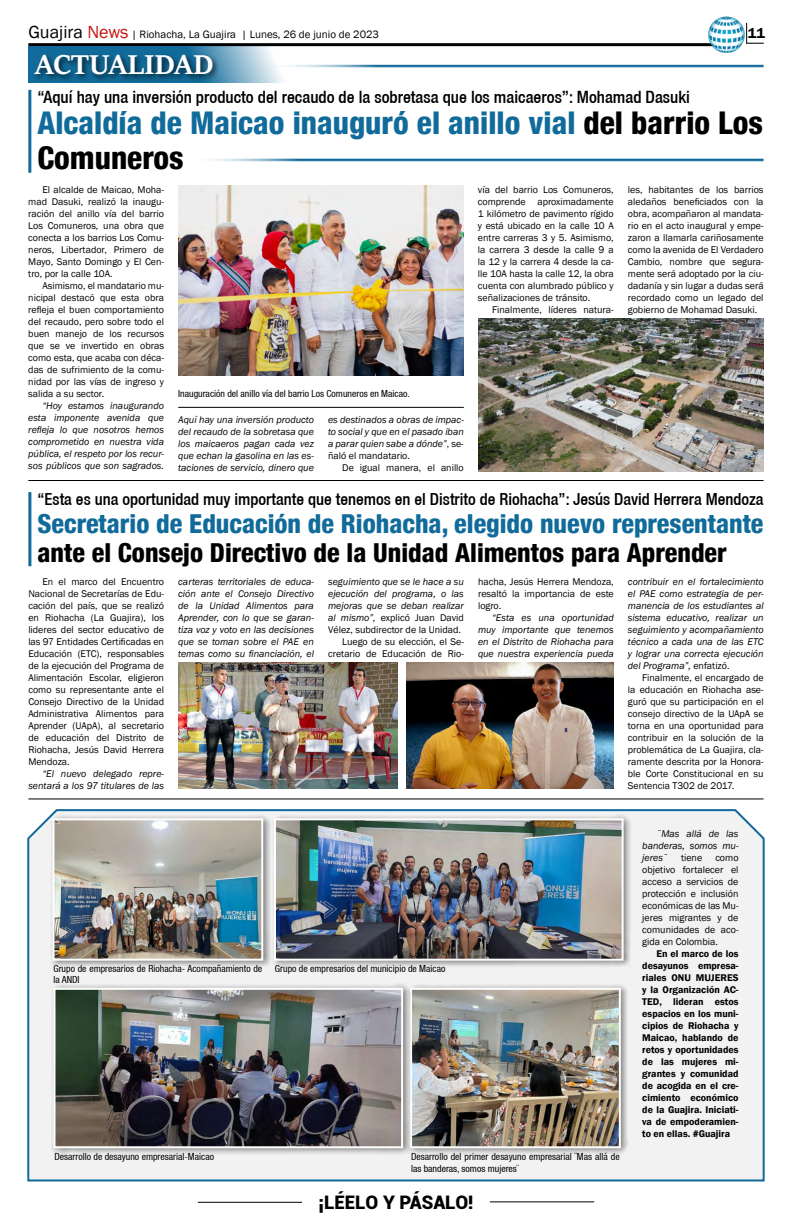
<style>
.page{position:relative;width:792px;height:1224px;background:#fff}
.page>*{position:absolute;margin:0;border:0;box-sizing:border-box;transform-origin:0 0}
.t1{font:800 condensed 31.3px/35.2px "Helvetica 87";color:#116b9a}
.t2{font:700 30px "Sitka Heading";color:#fff}
.t3{font:800 condensed 26.2px "Helvetica 87";color:#116b9a}
.t4{font:800 condensed 26.2px "Helvetica 87";color:#000}
.t5{font:900 18.7px "Roboto";color:#000}
.t6{font:500 condensed 17px "Helvetica 67";color:#000}
.t7{font:500 condensed 16.6px "Helvetica 67";color:#000}
.t8{font:600 14.7px "Franklin Gothic";color:#000}
.t9{font:11px "Franklin Gothic";color:#000}
.t10{font:10px/12px "Franklin Gothic";color:#000;text-align:justify}
.t11{font:italic 10px/12px "Franklin Gothic";color:#000;text-align:justify}
.t12{font:600 10px/12px "Franklin Gothic";color:#000;text-align:justify}
.t13{font:condensed 9.8px/11.6px "Helvetica 57";color:#000}
.s1{font-size:18px}
.s2{font-size:18px;color:#c91311}
.s3{color:#000}
.s4{font-style:normal}
.s5{font-style:italic}
</style>
<div class="page">
<hr style="left:198px;top:1202px;width:104px;height:1px;background:#000">
<hr style="left:490px;top:1201px;width:104px;height:1px;background:#000">
<hr style="left:28px;top:43px;width:688px;height:3px;background:#000">
<img style="left:708px;top:16px;width:37px;height:37px">
<svg style="left:746px;top:23px;width:18px;height:21px"></svg>
<svg style="left:28px;top:46px;width:275px;height:37px"></svg>
<div style="left:31px;top:52px;width:189px;height:30px;background:#000;opacity:.75"></div>
<hr style="left:264px;top:65px;width:500px;height:3px;background:#116b9a">
<hr style="left:28px;top:799px;width:736px;height:1px;background:#000">
<hr style="left:28px;top:480px;width:736px;height:1px;background:#000">
<hr style="left:28px;top:492px;width:3px;height:74px;background:#116b9a">
<img style="left:27px;top:809px;width:738px;height:373px">
<img style="left:178px;top:663px;width:220px;height:126px">
<img style="left:407px;top:663px;width:207px;height:126px">
<hr style="left:187px;top:159px;width:577px;height:3px;background:#116b9a">
<hr style="left:28px;top:90px;width:3px;height:83px;background:#116b9a">
<img style="left:178px;top:186px;width:286px;height:190px">
<img style="left:478px;top:319px;width:286px;height:152px">
<hr style="left:178px;top:407px;width:286px;height:1px;background:#000">
<div style="left:51px;top:983px;width:360px;height:172px;background:#000;opacity:.45"></div>
<img style="left:56px;top:991px;width:344px;height:154px">
<div style="left:53px;top:988px;width:350px;height:160px;border:2px solid #fff"></div>
<p class="t9" style="left:28px;top:28px;width:352px"><span class="s1">Guajira</span> <span class="s2">News</span> | Riohacha, La Guajira | Lunes, 26 de junio de 2023</p>
<h3 class="t8" style="left:748px;top:24px;width:19px">11</h3>
<h2 class="t2" style="left:35px;top:42px;width:179px">ACTUALIDAD</h2>
<h3 class="t6" style="left:37px;top:87px;width:654px">“Aquí hay una inversión producto del recaudo de la sobretasa que los maicaeros”: Mohamad Dasuki</h3>
<h1 class="t1" style="left:37px;top:105px;width:727px">Alcaldía de Maicao inauguró el anillo vial <span class="s3">del barrio Los<br>Comuneros</span></h1>
<p class="t10" style="left:28px;top:183px;width:137px;text-indent:14px">El alcalde de Maicao, Moha&shy;mad Dasuki, realizó la inaugu&shy;ración del anillo vía del barrio Los Comuneros, una obra que conecta a los barrios Los Comu&shy;neros, Libertador, Primero de Mayo, Santo Domingo y El Cen&shy;tro, por la calle 10A.</p>
<p class="t10" style="left:28px;top:279px;width:137px;text-indent:14px">Asimismo, el mandatario mu&shy;nicipal destacó que esta obra refleja el buen comportamiento del recaudo, pero sobre todo el buen manejo de los recursos que se ve invertido en obras como esta, que acaba con déca&shy;das de sufrimiento de la comu&shy;nidad por las vías de ingreso y salida a su sector.</p>
<p class="t11" style="left:28px;top:399px;width:137px;text-indent:14px">“Hoy estamos inaugurando esta imponente avenida que refleja lo que nosotros hemos comprometido en nuestra vida pública, el respeto por los recur&shy;sos públicos que son sagrados.</p>
<p class="t13" style="left:178px;top:388px;width:233px">Inauguración del anillo vía del barrio Los Comuneros en Maicao.</p>
<p class="t11" style="left:178px;top:413px;width:137px">Aquí hay una inversión producto del recaudo de la sobretasa que los maicaeros pagan cada vez que echan la gasolina en las es&shy;taciones de servicio, dinero que</p>
<p class="t11" style="left:328px;top:413px;width:137px">es destinados a obras de impac&shy;to social y que en el pasado iban a parar quien sabe a dónde”<span class="s4">, se&shy;ñaló el mandatario.</span></p>
<p class="t10" style="left:342px;top:461px;width:123px">De igual manera, el anillo</p>
<p class="t10" style="left:478px;top:183px;width:137px">vía del barrio Los Comuneros, comprende aproximadamente 1 kilómetro de pavimento rígido y está ubicado en la calle 10 A entre carreras 3 y 5. Asimismo, la carrera 3 desde la calle 9 a la 12 y la carrera 4 desde la ca&shy;lle 10A hasta la calle 12, la obra cuenta con alumbrado público y señalizaciones de tránsito.</p>
<p class="t10" style="left:492px;top:303px;width:123px">Finalmente, líderes natura-</p>
<p class="t10" style="left:628px;top:183px;width:137px">les, habitantes de los barrios aledaños beneficiados con la obra, acompañaron al mandata&shy;rio en el acto inaugural y empe&shy;zaron a llamarla cariñosamente como la avenida de El Verdadero Cambio, nombre que segura&shy;mente será adoptado por la ciu&shy;dadanía y sin lugar a dudas será recordado como un legado del gobierno de Mohamad Dasuki.</p>
<h3 class="t7" style="left:37px;top:490px;width:728px">“Esta es una oportunidad muy importante que tenemos en el Distrito de Riohacha”: Jesús David Herrera Mendoza</h3>
<h3 class="t3" style="left:37px;top:507px;width:728px">Secretario de Educación de Riohacha, elegido nuevo representante</h3>
<h3 class="t4" style="left:37px;top:537px;width:691px">ante el Consejo Directivo de la Unidad Alimentos para Aprender</h3>
<p class="t10" style="left:28px;top:575px;width:137px;text-indent:14px">En el marco del Encuentro Nacional de Secretarías de Edu&shy;cación del país, que se realizó en Riohacha (La Guajira), los lideres del sector educativo de las 97 Entidades Certificadas en Educación (ETC), responsables de la ejecución del Programa de Alimentación Escolar, eligieron como su representante ante el Consejo Directivo de la Unidad Administrativa Alimentos para Aprender (UApA), al secretario de educación del Distrito de Riohacha, Jesús David Herrera Mendoza.</p>
<p class="t11" style="left:28px;top:767px;width:137px;text-align:right">“El nuevo delegado repre&shy;sentará a los 97 titulares de las</p>
<p class="t11" style="left:178px;top:575px;width:137px">carteras territoriales de educa&shy;ción ante el Consejo Directivo de la Unidad Alimentos para Aprender, con lo que se garan&shy;tiza voz y voto en las decisiones que se toman sobre el PAE en temas como su financiación, el</p>
<p class="t10" style="left:328px;top:575px;width:137px;text-align:right"><span class="s5">seguimiento que se le hace a su ejecución del programa, o las mejoras que se deban realizar al mismo”,</span> explicó Juan David<br>Vélez, subdirector de la Unidad.<br>Luego de su elección, el Se&shy;cretario de Educación de Rio-</p>
<p class="t10" style="left:478px;top:575px;width:137px">hacha, Jesús Herrera Mendoza, resaltó la importancia de este logro.</p>
<p class="t11" style="left:478px;top:611px;width:137px;text-indent:14px">“Esta es una oportunidad muy importante que tenemos en el Distrito de Riohacha para que nuestra experiencia pueda</p>
<p class="t11" style="left:628px;top:575px;width:137px">contribuir en el fortalecimiento el PAE como estrategia de per&shy;manencia de los estudiantes al sistema educativo, realizar un seguimiento y acompañamiento técnico a cada una de las ETC y lograr una correcta ejecución del Programa”, <span class="s4">enfatizó.</span></p>
<p class="t10" style="left:628px;top:671px;width:137px;text-indent:14px">Finalmente, el encargado de la educación en Riohacha ase&shy;guró que su participación en el consejo directivo de la UApA se torna en una oportunidad para contribuir en la solución de la problemática de La Guajira, cla&shy;ramente descrita por la Honora&shy;ble Corte Constitucional en su Sentencia T302 de 2017.</p>
<p class="t13" style="left:53px;top:963px;width:210px">Grupo de empresarios de Riohacha- Acompañamiento de la ANDI</p>
<p class="t13" style="left:275px;top:963px;width:172px">Grupo de empresarios del municipio de Maicao</p>
<p class="t11" style="left:642px;top:828px;width:98px;text-indent:14px">¨Mas allá de las banderas, somos mu&shy;jeres¨</p>
<p class="t10" style="left:681px;top:852px;width:23px">tiene</p>
<p class="t10" style="left:642px;top:852px;width:98px;text-indent:73px">como objetivo fortalecer el acceso a servicios de protección e inclusión económicas de las Mu&shy;jeres migrantes y de comunidades de aco&shy;gida en Colombia.</p>
<p class="t12" style="left:642px;top:948px;width:98px;text-indent:14px">En el marco de los desayunos empresa&shy;riales ONU MUJERES y la Organización AC-TED, lideran estos espacios en los muni&shy;cipios de Riohacha y Maicao, hablando de retos y oportunidades de las mujeres mi&shy;grantes y comunidad de acogida en el cre&shy;cimiento económico de la Guajira. Iniciati&shy;va de empoderamien&shy;to en ellas. #Guajira</p>
<p class="t13" style="left:54px;top:1151px;width:161px">Desarrollo de desayuno empresarial-Maicao</p>
<p class="t13" style="left:411px;top:1151px;width:210px">Desarrollo del primer desayuno empresarial ¨Mas allá de las banderas, somos mujeres¨</p>
<h3 class="t5" style="left:318px;top:1189px;width:157px">¡LÉELO Y PÁSALO!</h3>
</div>
